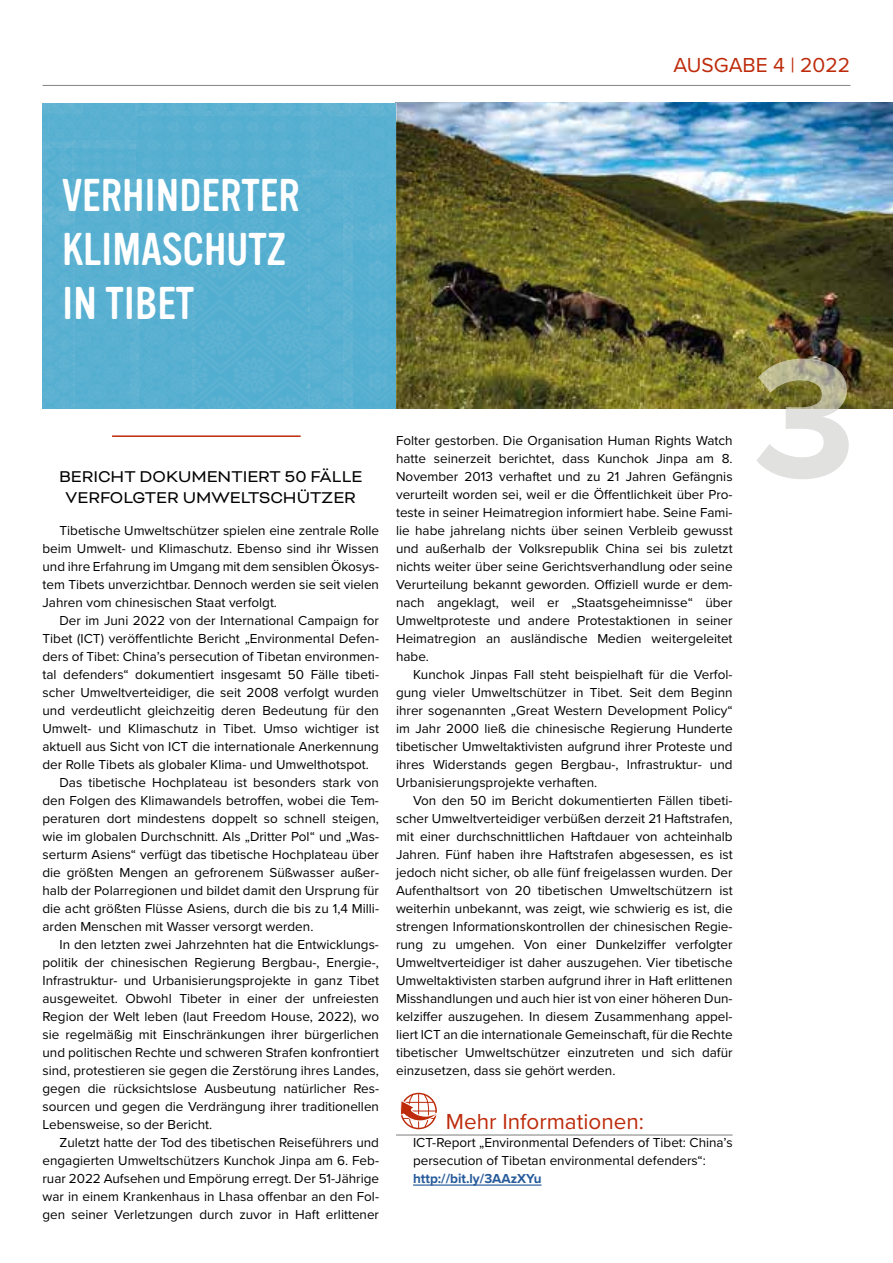
<style>
.page{position:relative;width:893px;height:1263px;background:#fff}
.page>*{position:absolute;margin:0;border:0;box-sizing:border-box;transform-origin:0 0}
.t1{font:700 174.9px "Proxima Nova";color:#838382}
.t2{font:45px/54px "Vinyl OT";color:#fff}
.t3{font:22.5px "Proxima Nova";color:#bd2b0b}
.t4{font:21px "Proxima Nova";color:#bd2b0b}
.t5{font:18px/21.6px "Bicyclette";color:#000;text-align:center}
.t6{font:13.5px/18px "Proxima Nova";color:#000;text-align:justify}
.t7{font:700 13.5px "Proxima Nova";color:#275b9b}
</style>
<div class="page">
<hr style="left:43px;top:85px;width:807px;height:1px;background:#838382">
<img style="left:397px;top:103px;width:496px;height:305px">
<div style="left:318px;top:115px;width:79px;height:58px;background:#59b0d1"></div>
<div style="left:352px;top:173px;width:45px;height:50px;background:#59b0d1"></div>
<img style="left:352px;top:223px;width:45px;height:186px">
<img style="left:309px;top:171px;width:43px;height:238px">
<div style="left:195px;top:177px;width:114px;height:232px;background:#57afd1"></div>
<img style="left:138px;top:103px;width:259px;height:12px">
<div style="left:135px;top:112px;width:183px;height:65px;background:#58b0d1"></div>
<div style="left:43px;top:224px;width:31px;height:185px;background:#5bb1d1"></div>
<img style="left:43px;top:149px;width:31px;height:75px">
<div style="left:43px;top:103px;width:95px;height:46px;background:#5ab0d1"></div>
<img style="left:43px;top:103px;width:40px;height:10px">
<div style="left:135px;top:174px;width:60px;height:235px;background:#59b0d1"></div>
<div style="left:74px;top:211px;width:65px;height:198px;background:#59b0d1"></div>
<img style="left:73px;top:141px;width:62px;height:71px">
<hr style="left:0;top:914px;width:1px;height:349px;background:#000">
<hr style="left:396px;top:1134px;width:337px;height:1px;background:#838382">
<hr style="left:413px;top:1184px;width:128px;height:2px;background:#275b9b">
<svg style="left:400px;top:1093px;width:37px;height:36px"></svg>
<hr style="left:112px;top:435px;width:189px;height:2px;background:#bd2b0b">
<h3 class="t4" style="left:674px;top:49px;width:178px">AUSGABE 4 | 2022</h3>
<h2 class="t2" style="left:62px;top:169px;width:239px">VERHINDERTER<br>KLIMASCHUTZ<br>IN TIBET</h2>
<h3 class="t5" style="left:59px;top:465px;width:304px">BERICHT DOKUMENTIERT 50 FÄLLE<br>VERFOLGTER UMWELTSCHÜTZER</h3>
<p class="t6" style="left:43px;top:521px;width:338px;text-indent:17px">Tibetische Umweltschützer spielen eine zentrale Rolle beim Umwelt- und Klimaschutz. Ebenso sind ihr Wissen und ihre Erfahrung im Umgang mit dem sensiblen Ökosys&shy;tem Tibets unverzichtbar. Dennoch werden sie seit vielen Jahren vom chinesischen Staat verfolgt.</p>
<p class="t6" style="left:60px;top:611px;width:321px">Der im Juni 2022 von der International Campaign for</p>
<p class="t6" style="left:43px;top:629px;width:338px">Tibet (ICT) veröffentlichte Bericht „Environmental Defen-</p>
<p class="t6" style="left:43px;top:647px;width:338px">ders of Tibet: China’s persecution of Tibetan environmen-</p>
<p class="t6" style="left:43px;top:665px;width:338px">tal defenders“ dokumentiert insgesamt 50 Fälle tibeti-</p>
<p class="t6" style="left:43px;top:683px;width:338px">scher Umweltverteidiger, die seit 2008 verfolgt wurden</p>
<p class="t6" style="left:43px;top:701px;width:338px">und verdeutlicht gleichzeitig deren Bedeutung für den</p>
<p class="t6" style="left:43px;top:719px;width:338px">Umwelt- und Klimaschutz in Tibet. Umso wichtiger ist</p>
<p class="t6" style="left:43px;top:737px;width:338px">aktuell aus Sicht von ICT die internationale Anerkennung</p>
<p class="t6" style="left:43px;top:755px;width:328px">der Rolle Tibets als globaler Klima- und Umwelthotspot.</p>
<p class="t6" style="left:60px;top:773px;width:321px">Das tibetische Hochplateau ist besonders stark von</p>
<p class="t6" style="left:43px;top:791px;width:338px">den Folgen des Klimawandels betroffen, wobei die Tem-</p>
<p class="t6" style="left:43px;top:809px;width:338px">peraturen dort mindestens doppelt so schnell steigen,</p>
<p class="t6" style="left:43px;top:827px;width:338px">wie im globalen Durchschnitt. Als „Dritter Pol“ und „Was-</p>
<p class="t6" style="left:43px;top:845px;width:338px">serturm Asiens“ verfügt das tibetische Hochplateau über</p>
<p class="t6" style="left:43px;top:863px;width:338px">die größten Mengen an gefrorenem Süßwasser außer-</p>
<p class="t6" style="left:43px;top:881px;width:338px">halb der Polarregionen und bildet damit den Ursprung für</p>
<p class="t6" style="left:43px;top:899px;width:338px">die acht größten Flüsse Asiens, durch die bis zu 1,4 Milli-</p>
<p class="t6" style="left:43px;top:917px;width:272px">arden Menschen mit Wasser versorgt werden.</p>
<p class="t6" style="left:60px;top:935px;width:321px">In den letzten zwei Jahrzehnten hat die Entwicklungs-</p>
<p class="t6" style="left:43px;top:953px;width:338px">politik der chinesischen Regierung Bergbau-, Energie-,</p>
<p class="t6" style="left:43px;top:971px;width:338px">Infrastruktur- und Urbanisierungsprojekte in ganz Tibet</p>
<p class="t6" style="left:43px;top:989px;width:338px">ausgeweitet. Obwohl Tibeter in einer der unfreiesten</p>
<p class="t6" style="left:43px;top:1007px;width:338px">Region der Welt leben (laut Freedom House, 2022), wo</p>
<p class="t6" style="left:43px;top:1025px;width:338px">sie regelmäßig mit Einschränkungen ihrer bürgerlichen</p>
<p class="t6" style="left:43px;top:1043px;width:338px">und politischen Rechte und schweren Strafen konfrontiert</p>
<p class="t6" style="left:43px;top:1061px;width:338px">sind, protestieren sie gegen die Zerstörung ihres Landes,</p>
<p class="t6" style="left:43px;top:1079px;width:338px">gegen die rücksichtslose Ausbeutung natürlicher Res-</p>
<p class="t6" style="left:43px;top:1097px;width:338px">sourcen und gegen die Verdrängung ihrer traditionellen</p>
<p class="t6" style="left:43px;top:1115px;width:171px">Lebensweise, so der Bericht.</p>
<p class="t6" style="left:60px;top:1133px;width:321px">Zuletzt hatte der Tod des tibetischen Reiseführers und</p>
<p class="t6" style="left:43px;top:1151px;width:338px">engagierten Umweltschützers Kunchok Jinpa am 6. Feb-</p>
<p class="t6" style="left:43px;top:1169px;width:338px">ruar 2022 Aufsehen und Empörung erregt. Der 51-Jährige</p>
<p class="t6" style="left:43px;top:1187px;width:338px">war in einem Krankenhaus in Lhasa offenbar an den Fol-</p>
<p class="t6" style="left:43px;top:1205px;width:338px">gen seiner Verletzungen durch zuvor in Haft erlittener</p>
<p class="t6" style="left:396px;top:431px;width:338px">Folter gestorben. Die Organisation Human Rights Watch hatte seinerzeit berichtet, dass Kunchok Jinpa am 8.<br>November 2013 verhaftet und zu 21 Jahren Gefängnis verurteilt worden sei, weil er die Öffentlichkeit über Pro&shy;teste in seiner Heimatregion informiert habe. Seine Fami&shy;lie habe jahrelang nichts über seinen Verbleib gewusst und außerhalb der Volksrepublik China sei bis zuletzt nichts weiter über seine Gerichtsverhandlung oder seine Verurteilung bekannt geworden. Offiziell wurde er dem&shy;nach angeklagt, weil er „Staatsgeheimnisse“ über Umweltproteste und andere Protestaktionen in seiner Heimatregion an ausländische Medien weitergeleitet habe.</p>
<p class="t6" style="left:396px;top:665px;width:338px;text-indent:17px">Kunchok Jinpas Fall steht beispielhaft für die Verfol&shy;gung vieler Umweltschützer in Tibet. Seit dem Beginn ihrer sogenannten „Great Western Development Policy“ im Jahr 2000 ließ die chinesische Regierung Hunderte tibetischer Umweltaktivisten aufgrund ihrer Proteste und ihres Widerstands gegen Bergbau-, Infrastruktur- und Urbanisierungsprojekte verhaften.</p>
<p class="t6" style="left:396px;top:791px;width:338px;text-indent:17px">Von den 50 im Bericht dokumentierten Fällen tibeti&shy;scher Umweltverteidiger verbüßen derzeit 21 Haftstrafen, mit einer durchschnittlichen Haftdauer von achteinhalb Jahren. Fünf haben ihre Haftstrafen abgesessen, es ist jedoch nicht sicher, ob alle fünf freigelassen wurden. Der Aufenthaltsort von 20 tibetischen Umweltschützern ist weiterhin unbekannt, was zeigt, wie schwierig es ist, die strengen Informationskontrollen der chinesischen Regie&shy;rung zu umgehen. Von einer Dunkelziffer verfolgter Umweltverteidiger ist daher auszugehen. Vier tibetische Umweltaktivisten starben aufgrund ihrer in Haft erlittenen Misshandlungen und auch hier ist von einer höheren Dun&shy;kelziffer auszugehen. In diesem Zusammenhang appel&shy;liert ICT an die internationale Gemeinschaft, für die Rechte tibetischer Umweltschützer einzutreten und sich dafür einzusetzen, dass sie gehört werden.</p>
<h3 class="t3" style="left:446px;top:1105px;width:200px">Mehr Informationen:</h3>
<p class="t6" style="left:413px;top:1133px;width:321px">ICT-Report „Environmental Defenders of Tibet: China’s persecution of Tibetan environmental defenders“:</p>
<p class="t7" style="left:413px;top:1168px;width:130px">http://bit.ly/3AAzXYu</p>
<h1 class="t1" style="left:753px;top:288px;width:104px">3</h1>
</div>
